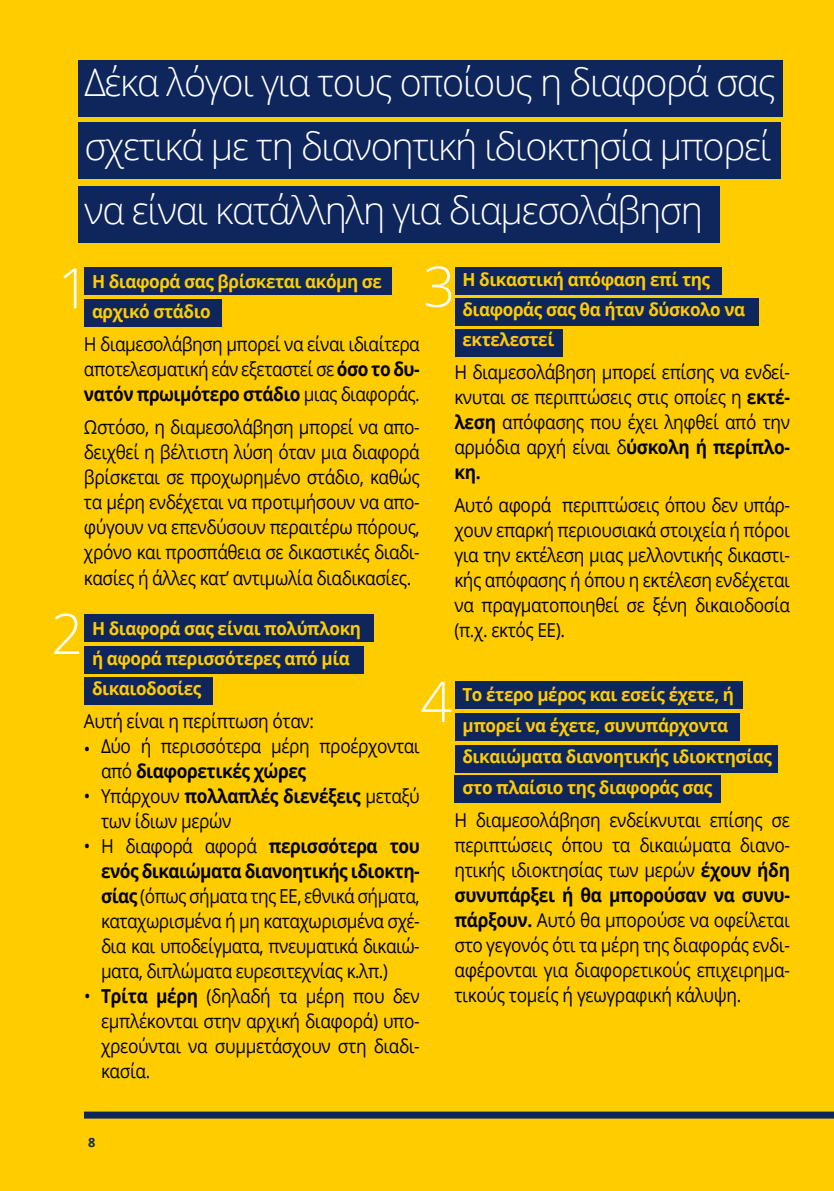
<style>
.page{position:relative;width:834px;height:1191px;background:#fff}
.page>*{position:absolute;margin:0;border:0;box-sizing:border-box;transform-origin:0 0}
.t1{font:300 56px "Open Sans";color:#fff}
.t2{font:300 38px/64px "Open Sans";letter-spacing:-.035em;color:#fff;text-align:justify}
.t3{font:19.2px/25px "Open Sans";letter-spacing:-.025em;color:#000;text-align:justify;scale:.9 1}
.t4{font:700 18px/30px "Open Sans";letter-spacing:-.025em;color:#fc0;scale:.95 1}
.t5{font:700 12.8px "Open Sans";color:#0f265c}
.s1{font-weight:700}
</style>
<div class="page">
<div style="left:0;top:0;width:833px;height:1191px;background:#fc0"></div>
<div style="left:84px;top:1111px;width:749px;height:7px;background:#0f265c"></div>
<div style="left:84px;top:267px;width:307px;height:28px;background:#0f265c"></div>
<div style="left:84px;top:614px;width:289px;height:27px;background:#0f265c"></div>
<div style="left:455px;top:267px;width:266px;height:28px;background:#0f265c"></div>
<div style="left:455px;top:298px;width:304px;height:28px;background:#0f265c"></div>
<div style="left:455px;top:329px;width:107px;height:28px;background:#0f265c"></div>
<div style="left:84px;top:646px;width:279px;height:28px;background:#0f265c"></div>
<div style="left:84px;top:677px;width:129px;height:28px;background:#0f265c"></div>
<div style="left:84px;top:299px;width:138px;height:27px;background:#0f265c"></div>
<div style="left:455px;top:681px;width:287px;height:27px;background:#0f265c"></div>
<div style="left:455px;top:713px;width:284px;height:28px;background:#0f265c"></div>
<div style="left:455px;top:745px;width:322px;height:27px;background:#0f265c"></div>
<div style="left:78px;top:60px;width:704px;height:57px;background:#0f265c"></div>
<div style="left:78px;top:122px;width:702px;height:57px;background:#0f265c"></div>
<div style="left:78px;top:186px;width:641px;height:57px;background:#0f265c"></div>
<div style="left:454px;top:775px;width:266px;height:27px;background:#0f265c"></div>
<h2 class="t2" style="left:84px;top:49px;width:692px">Δέκα λόγοι για τους οποίους η διαφορά σας σχετικά με τη διανοητική ιδιοκτησία μπορεί να είναι κατάλληλη για διαμεσολάβηση</h2>
<p class="t4" style="left:462px;top:264px;width:299px">Η δικαστική απόφαση επί της διαφοράς σας θα ήταν δύσκολο να εκτελεστεί</p>
<p class="t3" style="left:454px;top:359px;width:374px">Η διαμεσολάβηση μπορεί επίσης να ενδεί&shy;κνυται σε περιπτώσεις στις οποίες η <span class="s1">εκτέ&shy;λεση</span> απόφασης που έχει ληφθεί από την αρμόδια αρχή είναι δ<span class="s1">ύσκολη ή περίπλο&shy;κη.</span></p>
<p class="t3" style="left:454px;top:492px;width:374px">Αυτό αφορά περιπτώσεις όπου δεν υπάρ&shy;χουν επαρκή περιουσιακά στοιχεία ή πόροι για την εκτέλεση μιας μελλοντικής δικαστι&shy;κής απόφασης ή όπου η εκτέλεση ενδέχεται να πραγματοποιηθεί σε ξένη δικαιοδοσία (π.χ. εκτός ΕΕ).</p>
<h1 class="t1" style="left:423px;top:248px;width:33px">3</h1>
<h1 class="t1" style="left:58px;top:250px;width:33px">1</h1>
<p class="t4" style="left:92px;top:266px;width:307px">Η διαφορά σας βρίσκεται ακόμη σε αρχικό στάδιο</p>
<p class="t3" style="left:84px;top:331px;width:374px">Η διαμεσολάβηση μπορεί να είναι ιδιαίτερα αποτελεσματική εάν εξεταστεί σε <span class="s1">όσο το δυ&shy;νατόν πρωιμότερο στάδιο</span> μιας διαφοράς.</p>
<p class="t3" style="left:84px;top:414px;width:374px">Ωστόσο, η διαμεσολάβηση μπορεί να απο&shy;δειχθεί η βέλτιστη λύση όταν μια διαφορά βρίσκεται σε προχωρημένο στάδιο, καθώς τα μέρη ενδέχεται να προτιμήσουν να απο&shy;φύγουν να επενδύσουν περαιτέρω πόρους, χρόνο και προσπάθεια σε δικαστικές διαδι&shy;κασίες ή άλλες κατ’ αντιμωλία διαδικασίες.</p>
<p class="t4" style="left:92px;top:613px;width:285px">Η διαφορά σας είναι πολύπλοκη ή αφορά περισσότερες από μία δικαιοδοσίες</p>
<p class="t3" style="left:84px;top:708px;width:257px">Αυτή είναι η περίπτωση όταν:</p>
<p class="t3" style="left:101px;top:733px;width:356px;text-indent:-17px">• Δύο ή περισσότερα μέρη προέρχονται από <span class="s1">διαφορετικές χώρες</span></p>
<p class="t3" style="left:101px;top:783px;width:355px;text-indent:-17px">• Υπάρχουν <span class="s1">πολλαπλές διενέξεις</span> μεταξύ των ίδιων μερών</p>
<p class="t3" style="left:101px;top:833px;width:355px;text-indent:-17px">• Η διαφορά αφορά <span class="s1">περισσότερα του ενός δικαιώματα διανοητικής ιδιοκτη&shy;σίας</span> (όπως σήματα της ΕΕ, εθνικά σήματα, καταχωρισμένα ή μη καταχωρισμένα σχέ&shy;δια και υποδείγματα, πνευματικά δικαιώ&shy;ματα, διπλώματα ευρεσιτεχνίας κ.λπ.)</p>
<p class="t3" style="left:101px;top:983px;width:355px;text-indent:-17px">• <span class="s1">Τρίτα μέρη</span> (δηλαδή τα μέρη που δεν εμπλέκονται στην αρχική διαφορά) υπο&shy;χρεούνται να συμμετάσχουν στη διαδι&shy;κασία.</p>
<h1 class="t1" style="left:51px;top:595px;width:33px">2</h1>
<h1 class="t1" style="left:420px;top:663px;width:33px">4</h1>
<p class="t4" style="left:462px;top:678px;width:327px;line-height:31px">Το έτερο μέρος και εσείς έχετε, ή μπορεί να έχετε, συνυπάρχοντα δικαιώματα διανοητικής ιδιοκτησίας στο πλαίσιο της διαφοράς σας</p>
<p class="t3" style="left:454px;top:807px;width:374px">Η διαμεσολάβηση ενδείκνυται επίσης σε περιπτώσεις όπου τα δικαιώματα διανο&shy;ητικής ιδιοκτησίας των μερών <span class="s1">έχουν ήδη συνυπάρξει ή θα μπορούσαν να συνυ&shy;πάρξουν.</span> Αυτό θα μπορούσε να οφείλεται στο γεγονός ότι τα μέρη της διαφοράς ενδι&shy;αφέρονται για διαφορετικούς επιχειρημα&shy;τικούς τομείς ή γεωγραφική κάλυψη.</p>
<p class="t5" style="left:88px;top:1132px;width:9px">8</p>
</div>
